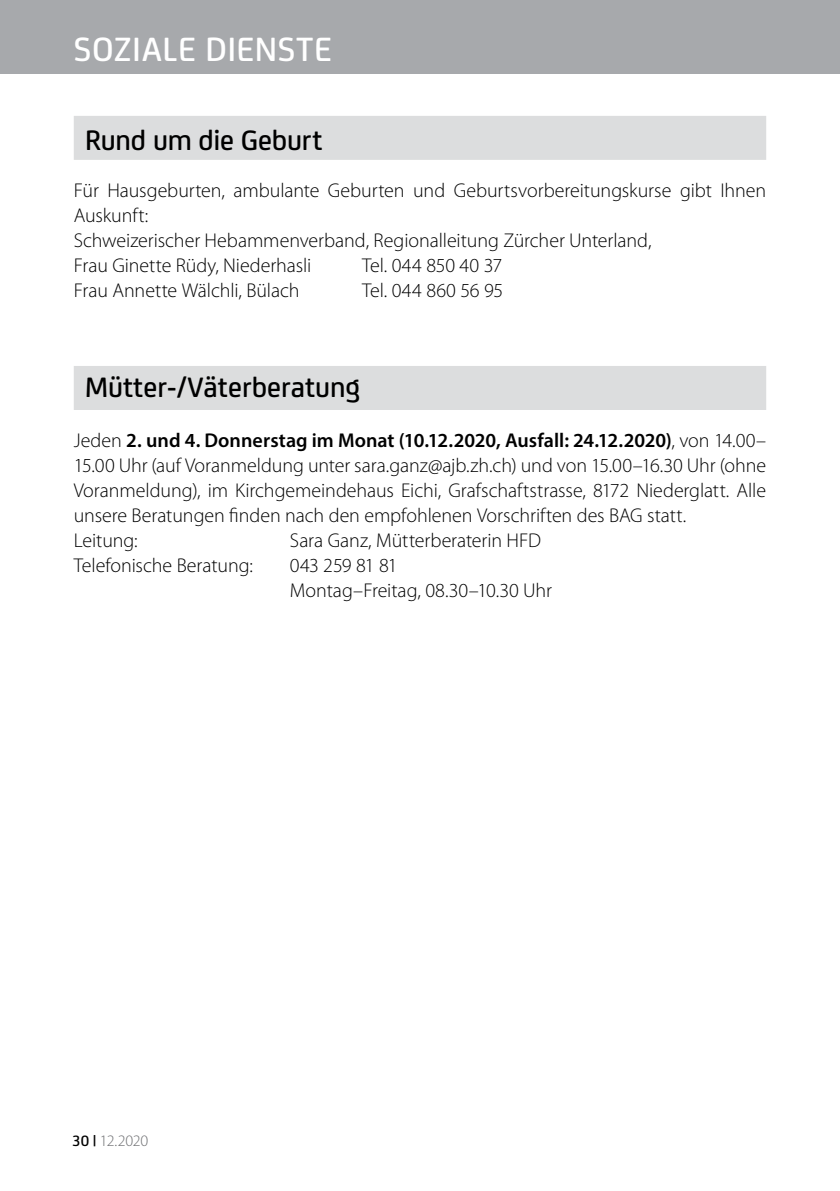
<style>
.page{position:relative;width:840px;height:1191px;background:#fff}
.page>*{position:absolute;margin:0;border:0;box-sizing:border-box;transform-origin:0 0}
.t1{font:500 36px "FS Joey";letter-spacing:.02em;color:#fff}
.t2{font:500 30px "FS Joey";color:#000}
.t3{font:300 20px/25px "Myriad Pro";letter-spacing:-.005em;color:#000}
.t4{font:300 20px "Myriad Pro";letter-spacing:-.04em;color:#000}
.t5{font:300 16px "Myriad Pro";letter-spacing:-.015em;color:#6d6e71}
.s1{font-weight:600}
.s2{font-family:"FS Joey";font-weight:500;color:#000}
</style>
<div class="page">
<div style="left:0;top:0;width:839px;height:74px;background:#a7a9ac"></div>
<div style="left:74px;top:116px;width:691px;height:44px;background:#dcddde"></div>
<div style="left:74px;top:366px;width:691px;height:44px;background:#dcddde"></div>
<h1 class="t1" style="left:74px;top:23px;width:259px">SOZIALE DIENSTE</h1>
<h2 class="t2" style="left:85px;top:119px;width:239px">Rund um die Geburt</h2>
<p class="t3" style="left:74px;top:178px;width:693px">Für Hausgeburten, ambulante Geburten und Geburtsvorbereitungskurse gibt I hnen Auskunft:<br>Schweizerischer Hebammenverband, Regionalleitung Zürcher U nterland,<br>Frau Ginette Rüdy, Niederhasli T</p>
<p class="t3" style="left:370px;top:253px;width:134px">el. 044 850 40 37</p>
<p class="t3" style="left:74px;top:278px;width:263px">Frau Annette Wälchli, Bülach T</p>
<p class="t3" style="left:370px;top:278px;width:135px">el. 044 860 56 95</p>
<h2 class="t2" style="left:85px;top:365px;width:276px">Mütter-/Väterberatung</h2>
<p class="t3" style="left:74px;top:428px;width:693px">Jeden <span class="s1">2. und 4. Donnerstag im Monat (10.12.2020, Ausfall: 24.12.2020)</span>, von 14.00– 15.00 U hr (auf Voranmeldung unter sara.ganz@ajb.zh.ch) und von 15.00–16.30 U hr (ohne Voranmeldung), im Kirchgemeindehaus Eichi, Grafschaftstrasse, 8172 Niederglatt. Alle unsere Beratungen finden nach den empfohlenen Vorschriften des BAG statt.<br>Leitung: S</p>
<p class="t3" style="left:299px;top:528px;width:219px">ara Ganz, Mütterberaterin HFD</p>
<p class="t3" style="left:74px;top:553px;width:180px">Telefonische Beratung:</p>
<p class="t4" style="left:290px;top:553px;width:109px">043 259 81 81</p>
<p class="t3" style="left:74px;top:578px;width:59px">M</p>
<p class="t3" style="left:305px;top:578px;width:248px">ontag–Freitag, 08.30–10.30 U hr</p>
<p class="t5" style="left:72px;top:1131px;width:78px"><span class="s2">30 |</span> 12.2020</p>
</div>
